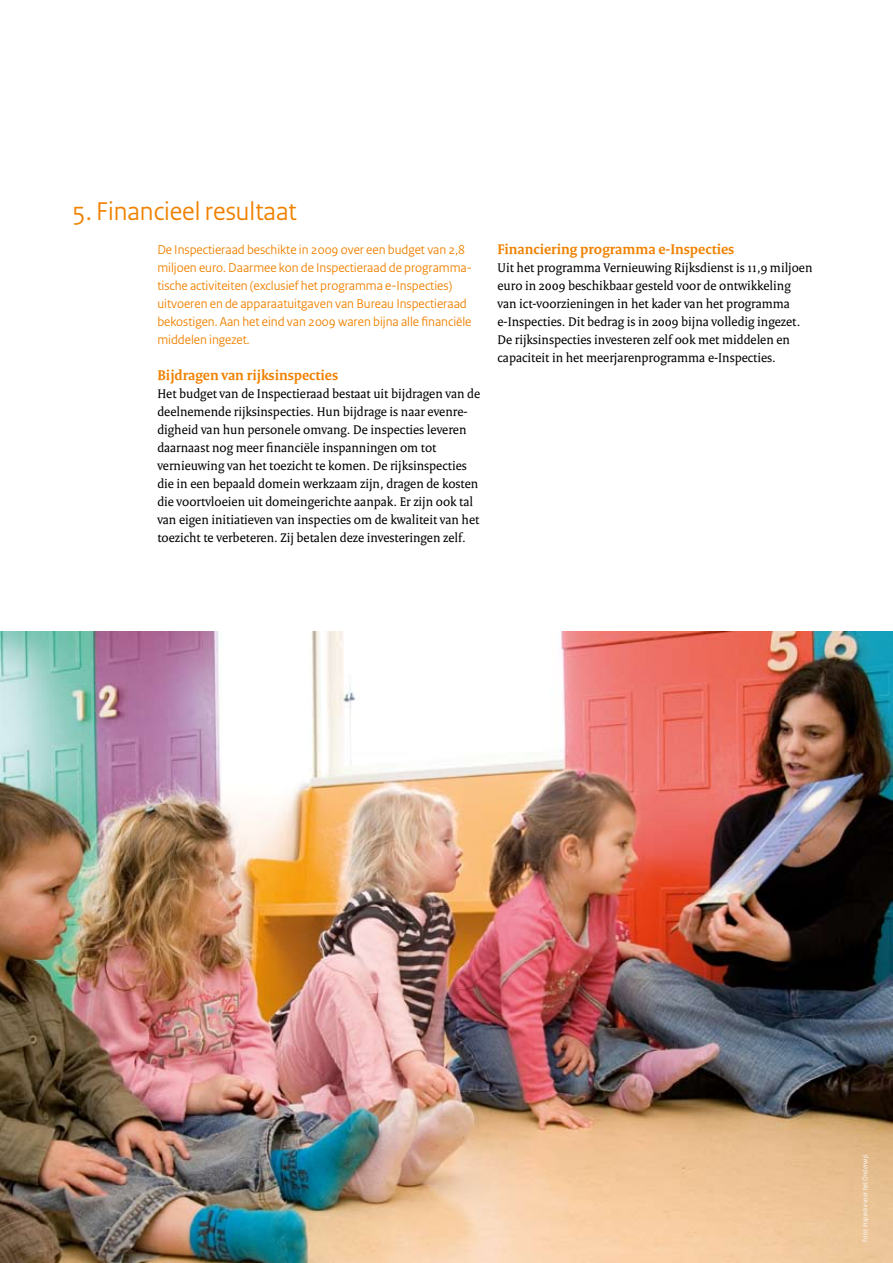
<style>
.page{position:relative;width:893px;height:1263px;background:#fff}
.page>*{position:absolute;margin:0;border:0;box-sizing:border-box;transform-origin:0 0}
.t1{font:27px "Rijksoverheid Sans";color:#f08100}
.t2{font:700 15px "Rijksoverheid Serif";color:#f08100}
.t3{font:13.5px/18px "Rijksoverheid Serif";color:#000}
.t4{font:13.5px/18px "Rijksoverheid Sans";color:#f08100}
.t5{font:italic 7.5px "Rijksoverheid Sans";color:#fff}
</style>
<div class="page">
<img style="left:0;top:631px;width:893px;height:632px">
<h1 class="t1" style="left:72px;top:196px;width:226px">5. Financieel resultaat</h1>
<p class="t4" style="left:157px;top:241px;width:316px">De Inspectieraad beschikte in 2009 over een budget van 2,8 miljoen euro. Daarmee kon de Inspectieraad de programma&shy;tische activiteiten (exclusief het programma e-Inspecties) uitvoeren en de apparaatuitgaven van Bureau Inspectieraad bekostigen. Aan het eind van 2009 waren bijna alle financiële middelen ingezet.</p>
<p class="t2" style="left:157px;top:366px;width:182px">Bijdragen van rijksinspecties</p>
<p class="t3" style="left:157px;top:384px;width:324px">Het budget van de Inspectieraad bestaat uit bijdragen van de deelnemende rijksinspecties. Hun bijdrage is naar evenre&shy;digheid van hun personele omvang. De inspecties leveren daarnaast nog meer financiële inspanningen om tot vernieuwing van het toezicht te komen. De rijksinspecties die in een bepaald domein werkzaam zijn, dragen de kosten die voortvloeien uit domeingerichte aanpak. Er zijn ook tal van eigen initiatieven van inspecties om de kwaliteit van het toezicht te verbeteren. Zij betalen deze investeringen zelf.</p>
<p class="t2" style="left:497px;top:240px;width:238px">Financiering programma e-Inspecties</p>
<p class="t3" style="left:497px;top:258px;width:316px">Uit het programma Vernieuwing Rijksdienst is 11,9 miljoen euro in 2009 beschikbaar gesteld voor de ontwikkeling van ict-voorzieningen in het kader van het programma e-Inspecties. Dit bedrag is in 2009 bijna volledig ingezet.<br>De rijksinspecties investeren zelf ook met middelen en capaciteit in het meerjarenprogramma e-Inspecties.</p>
<p class="t5" style="left:861px;top:1242px;width:89px;rotate:-90deg">Foto: Inspectie voor het Onderwijs</p>
</div>
